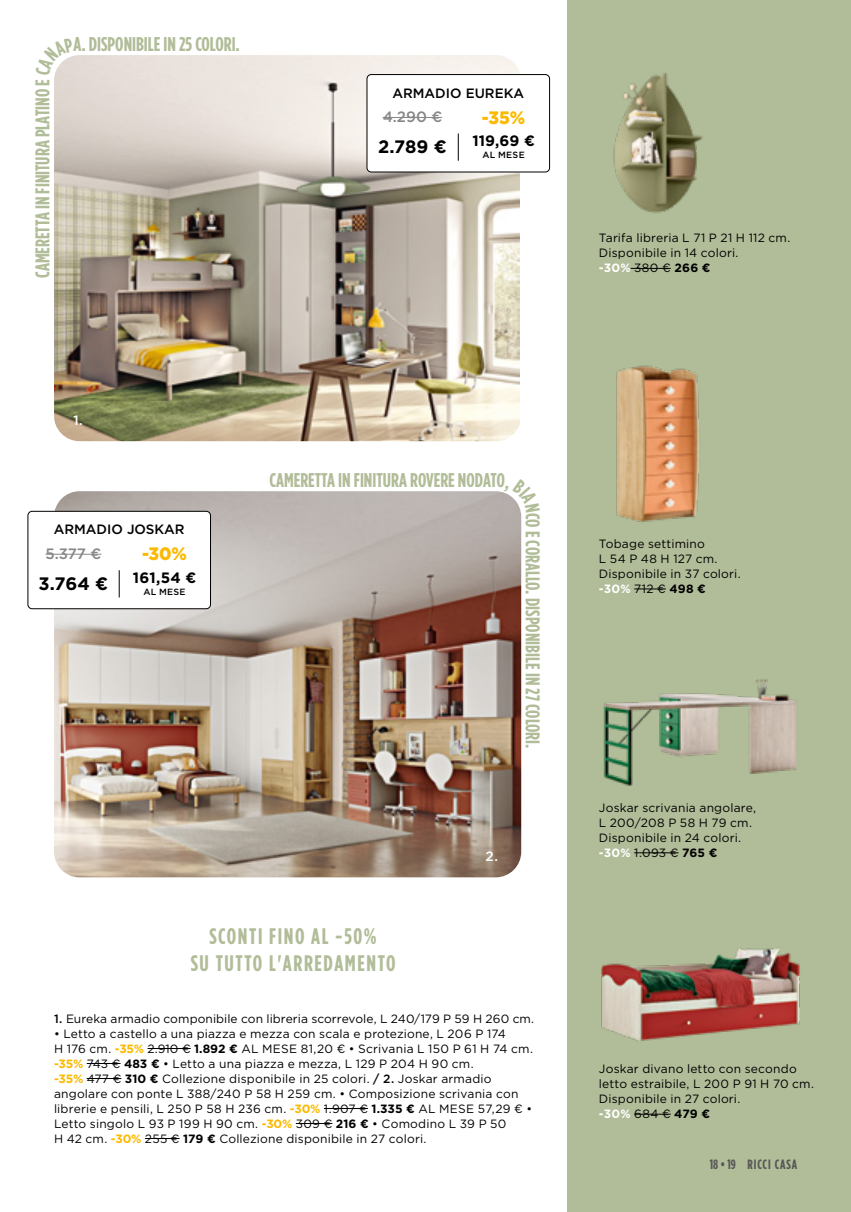
<style>
.page{position:relative;width:851px;height:1212px;background:#fff}
.page>*{position:absolute;margin:0;border:0;box-sizing:border-box;transform-origin:0 0}
.t1{font:700 22.5px/27px "Gotham Condensed";letter-spacing:.07em;color:#b1bc98;text-align:center}
.t2{font:700 19.95px "Gotham Condensed";color:#b1bc98}
.t3{font:700 18px "Gotham";letter-spacing:-.005em;color:#000}
.t4{font:900 18px "Gotham";color:#fbba00;scale:.95 1}
.t5{font:700 15px "Gotham";letter-spacing:.01em;color:#000}
.t6{font:500 15px "Gotham";color:#878786}
.t7{font:500 13.5px "Gotham";color:#000}
.t8{font:700 13.5px "Gotham Condensed";letter-spacing:.07em;color:#565656}
.t9{font:500 13.5px "Gotham";color:#fff}
.t10{font:12px/15px "Gotham";letter-spacing:.015em;color:#000}
.t11{font:500 9px "Gotham";letter-spacing:.035em;color:#000}
.s1{font-weight:500}
.s2{font-weight:700;color:#fbba00}
.s3{font-weight:700}
.s4{font-weight:700;color:#fff}
</style>
<div class="page">
<div style="left:567px;top:0;width:283px;height:1212px;background:#b1bc98"></div>
<img style="left:54px;top:55px;width:466px;height:386px">
<img style="left:54px;top:491px;width:467px;height:386px">
<hr style="left:148px;top:1048px;width:43px;height:1px;background:#000">
<hr style="left:87px;top:1063px;width:33px;height:1px;background:#000">
<hr style="left:87px;top:1078px;width:34px;height:1px;background:#000">
<hr style="left:324px;top:1108px;width:44px;height:1px;background:#000">
<hr style="left:296px;top:1123px;width:36px;height:1px;background:#000">
<hr style="left:145px;top:1138px;width:34px;height:1px;background:#000">
<hr style="left:630px;top:268px;width:40px;height:1px;background:#000">
<hr style="left:634px;top:589px;width:31px;height:1px;background:#000">
<hr style="left:634px;top:1114px;width:36px;height:1px;background:#000">
<img style="left:601px;top:947px;width:199px;height:94px">
<hr style="left:634px;top:852px;width:44px;height:1px;background:#000">
<img style="left:603px;top:679px;width:194px;height:107px">
<img style="left:616px;top:365px;width:83px;height:157px">
<img style="left:613px;top:73px;width:90px;height:140px">
<div style="left:367px;top:75px;width:182px;height:97px;background:#fff;border-radius:4px"></div>
<div style="left:367px;top:74px;width:182px;height:98px;border:1px solid #000;border-radius:4px"></div>
<hr style="left:382px;top:117px;width:60px;height:1px;background:#878786">
<svg style="left:458px;top:133px;width:1px;height:28px"></svg>
<div style="left:28px;top:511px;width:182px;height:98px;background:#fff;border-radius:4px"></div>
<div style="left:28px;top:511px;width:183px;height:98px;border:1px solid #000;border-radius:4px"></div>
<hr style="left:45px;top:554px;width:56px;height:1px;background:#878786">
<svg style="left:119px;top:570px;width:1px;height:27px"></svg>
<svg style="left:54px;top:55px;width:20px;height:21px"></svg>
<svg style="left:497px;top:491px;width:24px;height:21px"></svg>
<h2 class="t2" style="left:31px;top:278px;width:200px;rotate:-90deg">CAMERETTA IN FINITURA PLATINO E</h2>
<h2 class="t2" style="left:73px;top:32px;width:168px">A. DISPONIBILE IN 25 COLORI.</h2>
<p class="t7" style="left:392px;top:84px;width:133px">ARMADIO EUREKA</p>
<p class="t6" style="left:382px;top:107px;width:61px">4.290 €</p>
<h3 class="t4" style="left:482px;top:105px;width:47px">-35%</h3>
<p class="t5" style="left:472px;top:131px;width:64px">119,69 €</p>
<p class="t11" style="left:482px;top:149px;width:44px">AL MESE</p>
<h3 class="t3" style="left:378px;top:135px;width:70px">2.789 €</h3>
<p class="t9" style="left:73px;top:411px;width:11px">1.</p>
<p class="t7" style="left:54px;top:521px;width:132px">ARMADIO JOSKAR</p>
<p class="t6" style="left:45px;top:544px;width:57px">5.377 €</p>
<h3 class="t4" style="left:142px;top:542px;width:49px">-30%</h3>
<p class="t5" style="left:133px;top:568px;width:65px">161,54 €</p>
<p class="t11" style="left:143px;top:586px;width:44px">AL MESE</p>
<h3 class="t3" style="left:39px;top:572px;width:71px">3.764 €</h3>
<h2 class="t2" style="left:269px;top:469px;width:229px">CAMERETTA IN FINITURA ROVERE NODAT</h2>
<h2 class="t2" style="left:544px;top:513px;width:237px;rotate:90deg">CO E CORALLO. DISPONIBILE IN 27 COLORI.</h2>
<p class="t9" style="left:485px;top:847px;width:14px">2.</p>
<h1 class="t1" style="left:191px;top:923px;width:206px">SCONTI FINO AL -50%<br>SU TUTTO L'ARREDAMENTO</h1>
<p class="t10" style="left:54px;top:1010px;width:481px"><span class="s1">1.</span> Eureka armadio componibile con libreria scorrevole, L 240/179 P 59 H 260 cm.</p>
<p class="t10" style="left:54px;top:1025px;width:480px">• Letto a castello a una piazza e mezza con scala e protezione, L 206 P 174<br>H 176 cm. <span class="s2">-35%</span> 2.910 € <span class="s3">1.892 €</span> AL MESE 81,20 € • Scrivania L 150 P 61 H 74 cm. <span class="s2">-35%</span> 743 € <span class="s3">483 €</span> • Letto a una piazza e mezza, L 129 P 204 H 90 cm.<br><span class="s2">-35%</span> 477 € <span class="s3">310 €</span> Collezione disponibile in 25 colori. <span class="s1">/ 2.</span> Joskar armadio angolare con ponte L 388/240 P 58 H 259 cm. • Composizione scrivania con librerie e pensili, L 250 P 58 H 236 cm. <span class="s2">-30%</span> 1.907 € <span class="s3">1.335 €</span> AL MESE 57,29 € • Letto singolo L 93 P 199 H 90 cm. <span class="s2">-30%</span> 309 € <span class="s3">216 €</span> • Comodino L 39 P 50<br>H 42 cm. <span class="s2">-30%</span> 255 € <span class="s3">179 €</span> Collezione disponibile in 27 colori.</p>
<p class="t10" style="left:598px;top:230px;width:193px">Tarifa libreria L 71 P 21 H 112 cm.<br>Disponibile in 14 colori.<br><span class="s4">-30%</span> 380 € <span class="s3">266 €</span></p>
<p class="t10" style="left:598px;top:536px;width:143px">Tobage settimino<br>L 54 P 48 H 127 cm.<br>Disponibile in 37 colori. <span class="s4">-30%</span> 712 € <span class="s3">498 €</span></p>
<p class="t10" style="left:598px;top:800px;width:159px">Joskar scrivania angolare,<br>L 200/208 P 58 H 79 cm.<br>Disponibile in 24 colori. <span class="s4">-30%</span> 1.093 € <span class="s3">765 €</span></p>
<p class="t10" style="left:598px;top:1061px;width:216px">Joskar divano letto con secondo letto estraibile, L 200 P 91 H 70 cm.<br>Disponibile in 27 colori.<br><span class="s4">-30%</span> 684 € <span class="s3">479 €</span></p>
<p class="t8" style="left:709px;top:1156px;width:89px">18 • 19 RICCI CASA</p>
</div>
